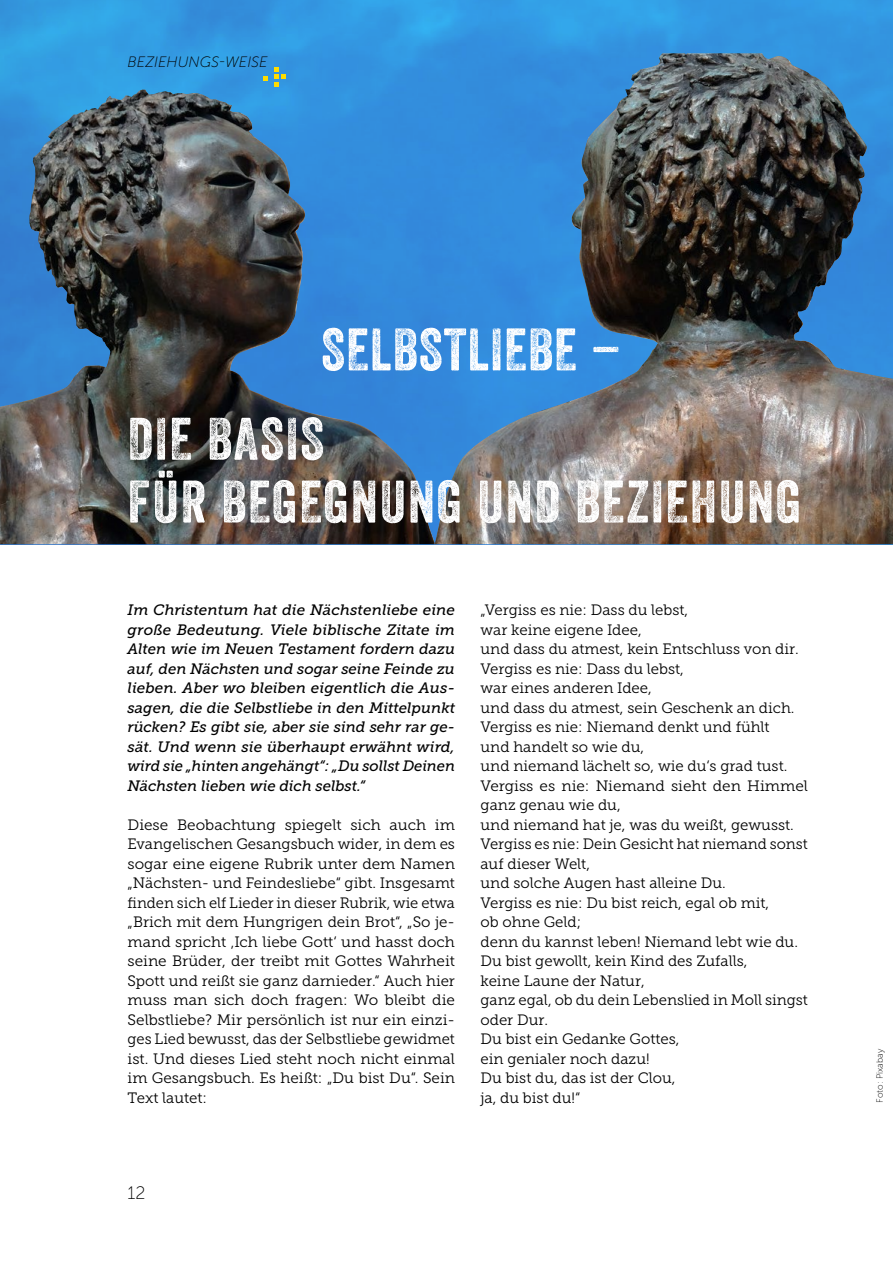
<style>
.page{position:relative;width:893px;height:1263px;background:#fff}
.page>*{position:absolute;margin:0;border:0;box-sizing:border-box;transform-origin:0 0}
.t1{font:58.05px/62.8px "Veneer Two";letter-spacing:.03em;color:#fff}
.t2{font:18px "Museo Sans 100";color:#000}
.t3{font:15px/19.5px "Museo Slab 300";color:#000;text-align:justify}
.t4{font:italic 15px/19.5px "Museo Slab 500";letter-spacing:-.005em;color:#000;text-align:justify}
.t5{font:italic 15px "Museo Sans 100";color:#000}
.t6{font:9px "Museo Sans 100";color:#000}
</style>
<div class="page">
<img style="left:0;top:0;width:893px;height:544px">
<img style="left:31px;top:53px;width:656px;height:491px">
<svg style="left:263px;top:76px;width:5px;height:5px"></svg>
<svg style="left:274px;top:67px;width:12px;height:20px"></svg>
<p class="t5" style="left:128px;top:54px;width:142px">BEZIEHUNGS-WEISE</p>
<h1 class="t1" style="left:321px;top:318px;width:302px">SELBSTLIEBE –</h1>
<h1 class="t1" style="left:128px;top:407px;width:675px">DIE BASIS<br>FÜR BEGEGNUNG UND BEZIEHUNG</h1>
<p class="t4" style="left:128px;top:600px;width:329px">Im Christentum hat die Nächstenliebe eine große Bedeutung. Viele biblische Zitate im Alten wie im Neuen Testament fordern dazu auf, den Nächsten und sogar seine Feinde zu lieben. Aber wo bleiben eigentlich die Aus&shy;sagen, die die Selbstliebe in den Mittelpunkt rücken? Es gibt sie, aber sie sind sehr rar ge&shy;sät. Und wenn sie überhaupt erwähnt wird, wird sie „hinten angehängt“: „Du sollst Deinen Nächsten lieben wie dich selbst.“</p>
<p class="t3" style="left:128px;top:815px;width:329px">Diese Beobachtung spiegelt sich auch im Evangelischen Gesangsbuch wider, in dem es sogar eine eigene Rubrik unter dem Namen „Nächsten- und Feindesliebe“ gibt. Insgesamt finden sich elf Lieder in dieser Rubrik, wie etwa „Brich mit dem Hungrigen dein Brot“, „So je&shy;mand spricht ‚Ich liebe Gott‘ und hasst doch seine Brüder, der treibt mit Gottes Wahrheit Spott und reißt sie ganz darnieder.“ Auch hier muss man sich doch fragen: Wo bleibt die Selbstliebe? Mir persönlich ist nur ein einzi&shy;ges Lied bewusst, das der Selbstliebe gewidmet ist. Und dieses Lied steht noch nicht einmal im Gesangsbuch. Es heißt: „Du bist Du“. Sein Text lautet:</p>
<p class="t3" style="left:480px;top:600px;width:329px;text-align:left">„Vergiss es nie: Dass du lebst,<br>war keine eigene Idee,<br>und dass du atmest, kein Entschluss von dir.<br>Vergiss es nie: Dass du lebst,<br>war eines anderen Idee,<br>und dass du atmest, sein Geschenk an dich.<br>Vergiss es nie: Niemand denkt und fühlt<br>und handelt so wie du,<br>und niemand lächelt so, wie du‘s grad tust.<br>Vergiss es nie: Niemand sieht den Himmel ganz genau wie du,<br>und niemand hat je, was du weißt, gewusst.<br>Vergiss es nie: Dein Gesicht hat niemand sonst auf dieser Welt,<br>und solche Augen hast alleine Du.<br>Vergiss es nie: Du bist reich, egal ob mit,<br>ob ohne Geld;<br>denn du kannst leben! Niemand lebt wie du.<br>Du bist gewollt, kein Kind des Zufalls,<br>keine Laune der Natur,<br>ganz egal, ob du dein Lebenslied in Moll singst oder Dur.<br>Du bist ein Gedanke Gottes,<br>ein genialer noch dazu!<br>Du bist du, das ist der Clou,<br>ja, du bist du!“</p>
<p class="t2" style="left:128px;top:1183px;width:19px">12</p>
<p class="t6" style="left:875px;top:1103px;width:56px;rotate:-90deg">Foto: Pixabay</p>
</div>
